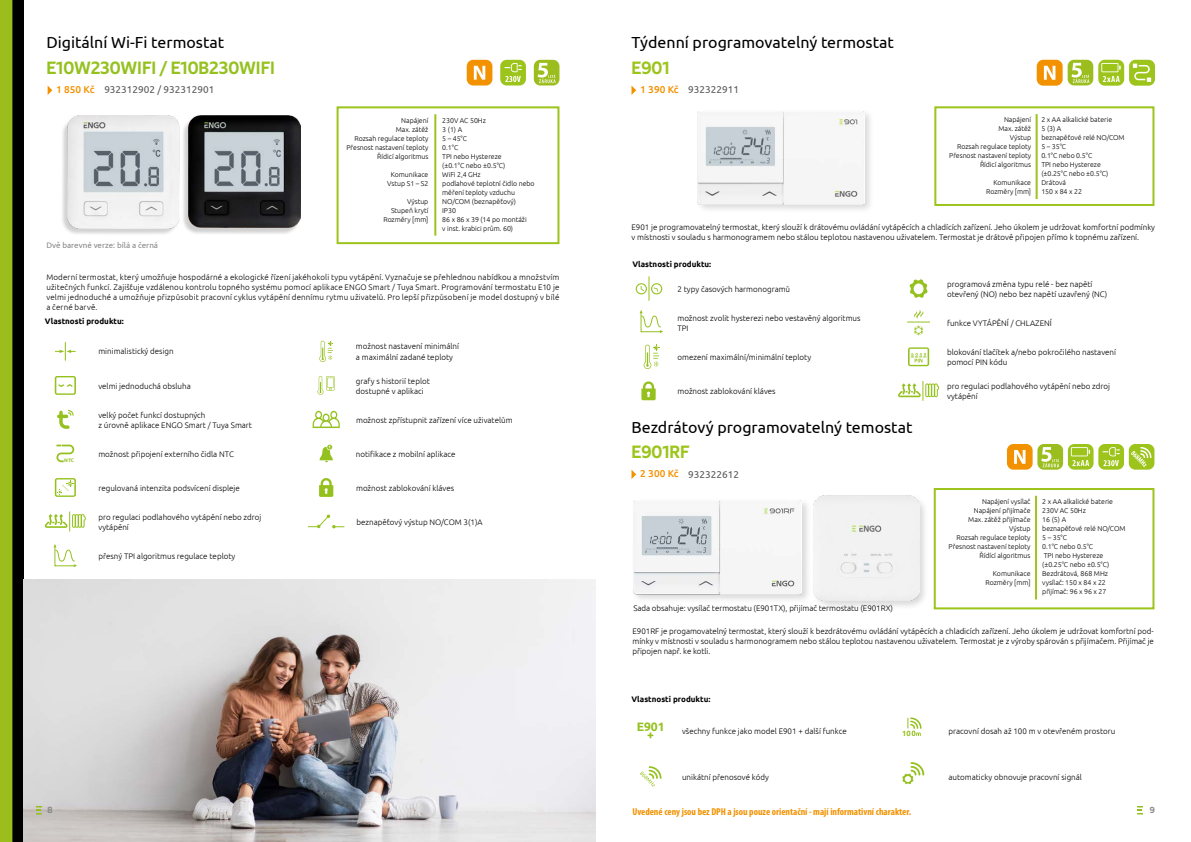
<style>
.page{position:relative;width:1191px;height:842px;background:#fff}
.page>*{position:absolute;margin:0;border:0;box-sizing:border-box;transform-origin:0 0}
.t1{font:18px "Techna Sans";color:#95c11f}
.t2{font:18px "Techna Sans";color:#9cc41b}
.t3{font:16px "Ubuntu";color:#000}
.t4{font:700 12.2px/8.7px "Ubuntu";color:#95c11f;text-align:center}
.t5{font:700 condensed 10px "Myriad Pro";color:#f39200}
.t6{font:10px "Ubuntu";color:#575756}
.t7{font:500 10px "Ubuntu";color:#f39200}
.t8{font:9px "Techna Sans";color:#878787}
.t9{font:300 8px/10px "Ubuntu";color:#000}
.t10{font:700 8px "Ubuntu";color:#000}
.t11{font:8px "Ubuntu";color:#878787}
.t12{font:700 7.6px "Ubuntu";color:#95c11f}
.t13{font:300 7px/9px "Ubuntu";letter-spacing:-.005em;color:#000;text-align:right}
.t14{font:700 5px "Ubuntu";color:#95c11f}
</style>
<div class="page">
<div style="left:61px;top:118px;width:118px;height:118px;background:#000;opacity:.18"></div>
<img style="left:67px;top:116px;width:109px;height:112px">
<div style="left:176px;top:104px;width:137px;height:136px;background:#fff;opacity:.2"></div>
<img style="left:188px;top:116px;width:112px;height:112px">
<svg style="left:48px;top:86px;width:4px;height:9px"></svg>
<div style="left:336px;top:106px;width:223px;height:138px;border:2px solid #9cc41b"></div>
<hr style="left:434px;top:114px;width:2px;height:122px;background:#9cc41b">
<svg style="left:467px;top:60px;width:25px;height:25px"></svg>
<svg style="left:500px;top:60px;width:26px;height:25px"></svg>
<div style="left:0;top:0;width:24px;height:842px;background:#000"></div>
<div style="left:0;top:0;width:12px;height:842px;background:#9bbe1d"></div>
<img style="left:24px;top:580px;width:571px;height:262px">
<div style="left:811px;top:493px;width:118px;height:117px;background:#000;opacity:.15"></div>
<div style="left:814px;top:495px;width:105px;height:105px;background:#f2f2f2"></div>
<div style="left:631px;top:498px;width:181px;height:106px;background:#000;opacity:.15"></div>
<img style="left:633px;top:500px;width:168px;height:95px">
<div style="left:695px;top:109px;width:179px;height:105px;background:#000;opacity:.15"></div>
<img style="left:697px;top:111px;width:167px;height:93px">
<svg style="left:907px;top:717px;width:14px;height:19px"></svg>
<svg style="left:902px;top:762px;width:22px;height:22px"></svg>
<div style="left:933px;top:488px;width:221px;height:121px;border:2px solid #9cc41b"></div>
<div style="left:934px;top:106px;width:220px;height:100px;border:2px solid #9cc41b"></div>
<hr style="left:1035px;top:114px;width:2px;height:85px;background:#9cc41b">
<hr style="left:1035px;top:496px;width:2px;height:103px;background:#9cc41b">
<svg style="left:640px;top:766px;width:21px;height:21px"></svg>
<svg style="left:631px;top:85px;width:5px;height:10px"></svg>
<svg style="left:631px;top:470px;width:5px;height:9px"></svg>
<svg style="left:534px;top:60px;width:25px;height:25px"></svg>
<svg style="left:1036px;top:60px;width:119px;height:26px"></svg>
<svg style="left:1007px;top:444px;width:147px;height:26px"></svg>
<svg style="left:319px;top:445px;width:14px;height:17px"></svg>
<svg style="left:312px;top:411px;width:28px;height:17px"></svg>
<svg style="left:319px;top:341px;width:14px;height:21px"></svg>
<svg style="left:317px;top:376px;width:18px;height:19px"></svg>
<svg style="left:55px;top:478px;width:21px;height:19px"></svg>
<svg style="left:56px;top:445px;width:18px;height:17px"></svg>
<svg style="left:57px;top:410px;width:17px;height:19px"></svg>
<svg style="left:55px;top:376px;width:21px;height:19px"></svg>
<svg style="left:55px;top:342px;width:21px;height:18px"></svg>
<svg style="left:319px;top:478px;width:14px;height:19px"></svg>
<svg style="left:45px;top:512px;width:41px;height:19px"></svg>
<svg style="left:308px;top:515px;width:37px;height:13px"></svg>
<svg style="left:53px;top:544px;width:24px;height:23px"></svg>
<svg style="left:639px;top:310px;width:24px;height:23px"></svg>
<svg style="left:635px;top:276px;width:27px;height:25px"></svg>
<svg style="left:643px;top:345px;width:16px;height:24px"></svg>
<svg style="left:907px;top:310px;width:23px;height:25px"></svg>
<svg style="left:908px;top:347px;width:21px;height:19px"></svg>
<svg style="left:909px;top:279px;width:18px;height:19px"></svg>
<svg style="left:641px;top:381px;width:14px;height:19px"></svg>
<svg style="left:898px;top:381px;width:41px;height:20px"></svg>
<svg style="left:36px;top:806px;width:6px;height:8px"></svg>
<svg style="left:1137px;top:806px;width:6px;height:8px"></svg>
<h2 class="t3" style="left:46px;top:33px;width:179px">Digitální Wi-Fi termostat</h2>
<h1 class="t1" style="left:46px;top:58px;width:230px">E10W230WIFI / E10B230WIFI</h1>
<p class="t7" style="left:56px;top:83px;width:40px">1 850 Kč</p>
<p class="t6" style="left:104px;top:84px;width:111px">932312902 / 932312901</p>
<p class="t11" style="left:46px;top:240px;width:113px">Dvě barevné verze: bílá a černá</p>
<p class="t13" style="left:346px;top:115px;width:83px">Napájení<br>Max. zátěž<br>Rozsah regulace teploty<br>Přesnost nastavení teploty<br>Řídicí algoritmus</p>
<p class="t13" style="left:387px;top:169px;width:43px;text-align:center">Komunikace<br>Vstup S1 – S2</p>
<p class="t13" style="left:383px;top:196px;width:46px">Výstup<br>Stupeň krytí<br>Rozměry [mm]</p>
<p class="t13" style="left:442px;top:115px;width:94px;text-align:left">230V AC 50Hz<br>3 (1) A<br>5 – 45°C<br>0.1°C<br>TPI nebo Hystereze<br>(±0.1°C nebo ±0.5°C)<br>WiFi 2,4 GHz<br>podlahové teplotní čidlo nebo měření teploty vzduchu<br>NO/COM (beznapěťový)<br>IP30<br>86 x 86 x 39 (14 po montáži<br>v inst. krabici prům. 60)</p>
<p class="t9" style="left:46px;top:272px;width:514px;text-align:justify">Moderní termostat, který umožňuje hospodárné a ekologické řízení jakéhokoli typu vytápění. Vyznačuje se přehlednou nabídkou a množstvím užitečných funkcí. Zajišťuje vzdálenou kontrolu topného systému pomocí aplikace ENGO Smart / Tuya Smart. Programování termostatu E10 je velmi jednoduché a umožňuje přizpůsobit pracovní cyklus vytápění dennímu rytmu uživatelů. Pro lepší přizpůsobení je model dostupný v bílé a černé barvě.</p>
<p class="t10" style="left:45px;top:317px;width:80px">Vlastnosti produktu:</p>
<p class="t9" style="left:98px;top:346px;width:77px">minimalistický design</p>
<p class="t9" style="left:98px;top:380px;width:94px">velmi jednoduchá obsluha</p>
<p class="t14" style="left:64px;top:457px;width:11px">NTC</p>
<p class="t9" style="left:98px;top:409px;width:155px">velký počet funkcí dostupných<br>z úrovně aplikace ENGO Smart / Tuya Smart</p>
<p class="t9" style="left:98px;top:448px;width:137px">možnost připojení externího čidla NTC</p>
<p class="t9" style="left:98px;top:482px;width:143px">regulovaná intenzita podsvícení displeje</p>
<p class="t9" style="left:98px;top:511px;width:164px">pro regulaci podlahového vytápění nebo zdroj vytápění</p>
<p class="t9" style="left:98px;top:551px;width:138px">přesný TPI algoritmus regulace teploty</p>
<p class="t9" style="left:356px;top:341px;width:105px">možnost nastavení minimální a maximální zadané teploty</p>
<p class="t9" style="left:356px;top:375px;width:75px">grafy s historií teplot dostupné v aplikaci</p>
<p class="t9" style="left:356px;top:414px;width:158px">možnost zpřístupnit zařízení více uživatelům</p>
<p class="t9" style="left:356px;top:448px;width:101px">notifikace z mobilní aplikace</p>
<p class="t9" style="left:356px;top:482px;width:100px">možnost zablokování kláves</p>
<p class="t9" style="left:356px;top:516px;width:128px">beznapěťový výstup NO/COM 3(1)A</p>
<h2 class="t3" style="left:631px;top:33px;width:264px">Týdenní programovatelný termostat</h2>
<h1 class="t2" style="left:631px;top:57px;width:40px">E901</h1>
<p class="t7" style="left:640px;top:84px;width:40px">1 390 Kč</p>
<p class="t6" style="left:688px;top:84px;width:52px">932322911</p>
<p class="t13" style="left:949px;top:114px;width:83px">Napájení<br>Max. zátěž<br>Výstup<br>Rozsah regulace teploty<br>Přesnost nastavení teploty<br>Řídicí algoritmus</p>
<p class="t13" style="left:986px;top:178px;width:46px">Komunikace<br>Rozměry [mm]</p>
<p class="t13" style="left:1041px;top:115px;width:85px;text-align:left">2 x AA alkalické baterie<br>5 (3) A<br>beznapěťové relé NO/COM<br>5 – 35°C<br>0.1°C nebo 0.5°C<br>TPI nebo Hystereze (±0.25°C nebo ±0.5°C)<br>Drátová<br>150 x 84 x 22</p>
<p class="t9" style="left:631px;top:222px;width:525px">E901 je programovatelný termostat, který slouží k drátovému ovládání vytápěcích a chladících zařízení. Jeho úkolem je udržovat komfortní podmínky v místnosti v souladu s harmonogramem nebo stálou teplotou nastavenou uživatelem. Termostat je drátově připojen přímo k topnému zařízení.</p>
<p class="t10" style="left:632px;top:260px;width:80px">Vlastnosti produktu:</p>
<p class="t9" style="left:677px;top:284px;width:114px">2 typy časových harmonogramů</p>
<p class="t9" style="left:947px;top:279px;width:162px">programová změna typu relé - bez napětí otevřený (NO) nebo bez napětí uzavřený (NC)</p>
<p class="t9" style="left:677px;top:313px;width:185px">možnost zvolit hysterezi nebo vestavěný algoritmus<br>TPI</p>
<p class="t9" style="left:947px;top:318px;width:106px">funkce VYTÁPĚNÍ / CHLAZENÍ</p>
<p class="t9" style="left:677px;top:352px;width:135px">omezení maximální/minimální teploty</p>
<p class="t9" style="left:947px;top:347px;width:170px">blokování tlačítek a/nebo pokročilého nastavení pomocí PIN kódu</p>
<p class="t9" style="left:677px;top:386px;width:100px">možnost zablokování kláves</p>
<p class="t9" style="left:947px;top:381px;width:164px">pro regulaci podlahového vytápění nebo zdroj vytápění</p>
<h2 class="t3" style="left:631px;top:417px;width:282px">Bezdrátový programovatelný temostat</h2>
<h1 class="t2" style="left:631px;top:442px;width:60px">E901RF</h1>
<p class="t7" style="left:640px;top:467px;width:40px">2 300 Kč</p>
<p class="t6" style="left:688px;top:468px;width:52px">932322612</p>
<p class="t9" style="left:633px;top:603px;width:261px">Sada obsahuje: vysílač termostatu (E901TX), přijímač termostatu (E901RX)</p>
<p class="t13" style="left:948px;top:497px;width:83px">Napájení vysílač<br>Napájení přijímače<br>Max. zátěž přijímače<br>Výstup<br>Rozsah regulace teploty<br>Přesnost nastavení teploty<br>Řídící algoritmus</p>
<p class="t13" style="left:985px;top:569px;width:46px">Komunikace<br>Rozměry [mm]</p>
<p class="t13" style="left:1042px;top:497px;width:85px;text-align:left">2 x AA alkalické baterie<br>230V AC 50Hz<br>16 (5) A<br>beznapěťové relé NO/COM<br>5 – 35°C<br>0.1°C nebo 0.5°C<br>TPI nebo Hystereze (±0.25°C nebo ±0.5°C)<br>Bezdrátová, 868 MHz vysílač: 150 x 84 x 22 přijímač: 96 x 96 x 27</p>
<p class="t9" style="left:632px;top:626px;width:523px;text-align:justify">E901RF je progamovatelný termostat, který slouží k bezdrátovému ovládání vytápěcích a chladicích zařízení. Jeho úkolem je udržovat komfortní pod&shy;mínky v místnosti v souladu s harmonogramem nebo stálou teplotou nastavenou uživatelem. Termostat je z výroby spárován s přijímačem. Přijímač je připojen např. ke kotli.</p>
<p class="t10" style="left:631px;top:694px;width:80px">Vlastnosti produktu:</p>
<h3 class="t4" style="left:637px;top:722px;width:29px">E901 +</h3>
<p class="t12" style="left:902px;top:729px;width:10px">10</p>
<p class="t9" style="left:682px;top:725px;width:166px">všechny funkce jako model E901 + další funkce</p>
<p class="t9" style="left:948px;top:725px;width:168px">pracovní dosah až 100 m v otevřeném prostoru</p>
<p class="t9" style="left:682px;top:772px;width:88px">unikátní přenosové kódy</p>
<p class="t9" style="left:948px;top:772px;width:135px">automaticky obnovuje pracovní signál</p>
<p class="t8" style="left:47px;top:805px;width:7px">8</p>
<p class="t8" style="left:1150px;top:805px;width:7px">9</p>
<p class="t5" style="left:632px;top:805px;width:280px">Uvedené ceny jsou bez DPH a jsou pouze orientační - mají informativní charakter.</p>
</div>
